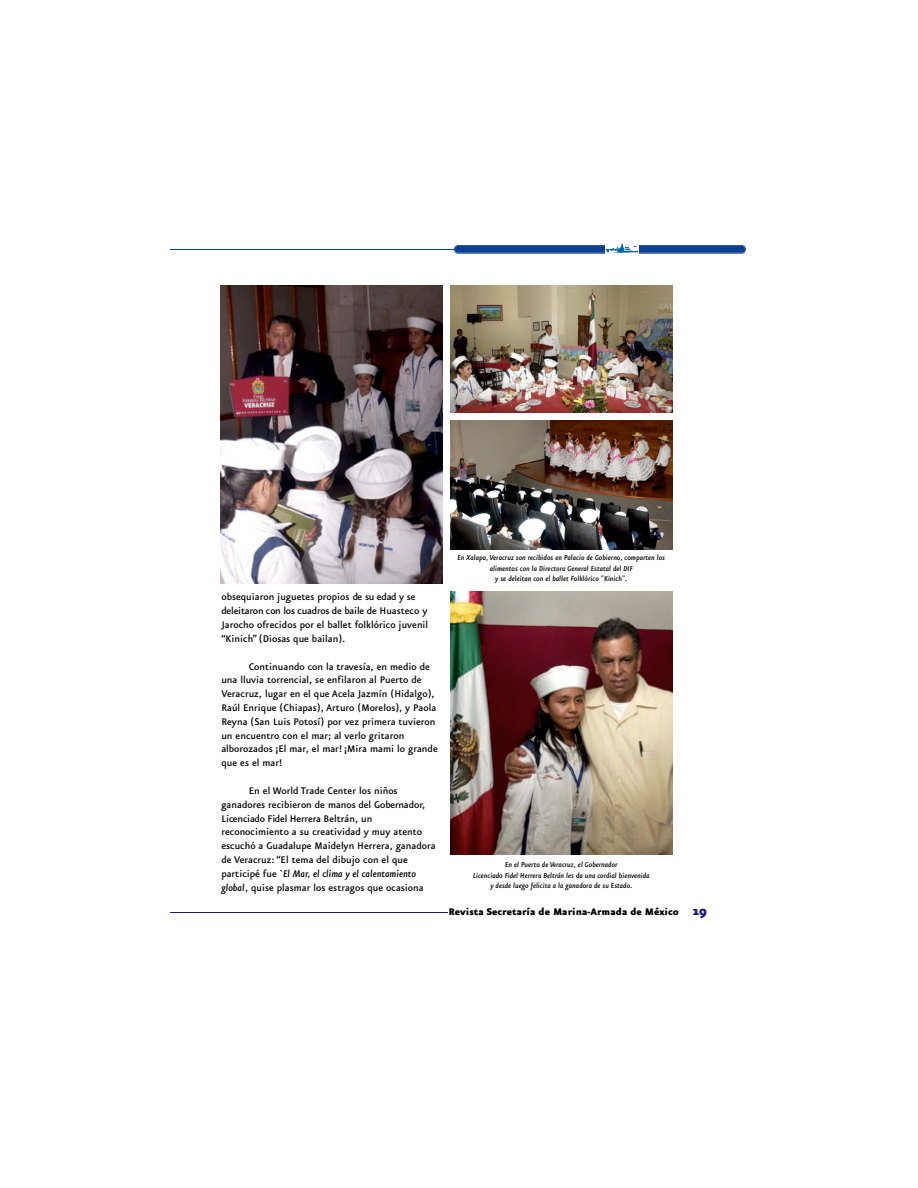
<style>
.page{position:relative;width:918px;height:1188px;background:#fff}
.page>*{position:absolute;margin:0;border:0;box-sizing:border-box;transform-origin:0 0}
.t1{font:500 11.55px/13.8px "Eureka Sans";color:#000}
.t2{font:900 11.55px "Eureka Sans";color:#000}
.t3{font:italic 500 8.7px/10.4px "Eureka Sans";color:#000;text-align:center}
.s1{font-style:italic}
.s2{font-size:15.3px;color:#1a178f}
</style>
<div class="page">
<hr style="left:170px;top:912px;width:278px;height:1px;background:#1a178f">
<hr style="left:170px;top:249px;width:290px;height:1px;background:#0c4094">
<svg style="left:454px;top:245px;width:292px;height:9px;background:#1e4e9c"></svg>
<div style="left:605px;top:233px;width:34px;height:32px;background:#fff"></div>
<img style="left:605px;top:243px;width:34px;height:10px">
<img style="left:221px;top:285px;width:221px;height:298px">
<img style="left:451px;top:285px;width:221px;height:128px">
<img style="left:451px;top:420px;width:221px;height:130px">
<img style="left:451px;top:591px;width:221px;height:264px">
<p class="t1" style="left:221px;top:591px;width:208px">obsequiaron juguetes propios de su edad y se deleitaron con los cuadros de baile de Huasteco y Jarocho ofrecidos por el ballet folklórico juvenil “Kinich” (Diosas que bailan).</p>
<p class="t1" style="left:221px;top:660px;width:218px;text-indent:27px">Continuando con la travesía, en medio de una lluvia torrencial, se enfilaron al Puerto de Veracruz, lugar en el que Acela Jazmín (Hidalgo), Raúl Enrique (Chiapas), Arturo (Morelos), y Paola Reyna (San Luis Potosí) por vez primera tuvieron un encuentro con el mar; al verlo gritaron alborozados ¡El mar, el mar! ¡Mira mami lo grande que es el mar!</p>
<p class="t1" style="left:221px;top:784px;width:216px;text-indent:27px">En el World Trade Center los niños ganadores recibieron de manos del Gobernador, Licenciado Fidel Herrera Beltrán, un reconocimiento a su creatividad y muy atento escuchó a Guadalupe Maidelyn Herrera, ganadora de Veracruz: “El tema del dibujo con el que participé fue `<span class="s1">El Mar, el clima y el calentamiento global</span>, quise plasmar los estragos que ocasiona</p>
<p class="t3" style="left:458px;top:553px;width:209px">En Xalapa, Veracruz son recibidos en Palacio de Gobierno, comparten los alimentos con la Directora General Estatal del DIF<br>y se deleitan con el ballet Folklórico "Kinich".</p>
<p class="t3" style="left:473px;top:860px;width:178px">En el Puerto de Veracruz, el Gobernador<br>Licenciado Fidel Herrera Beltrán les da una cordial bienvenida y desde luego felicita a la ganadora de su Estado.</p>
<p class="t2" style="left:448px;top:907px;width:260px">Revista Secretaría de Marina-Armada de México <span class="s2">19</span></p>
</div>
